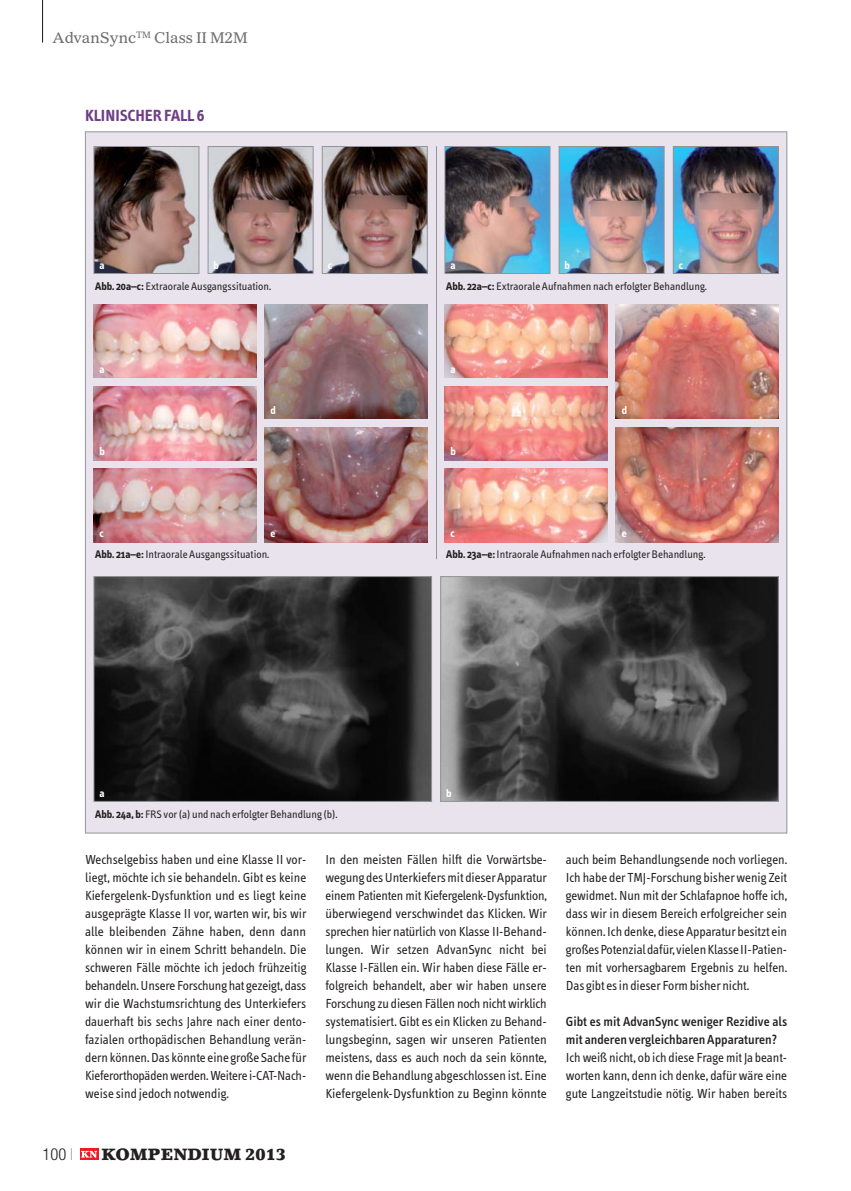
<style>
.page{position:relative;width:851px;height:1191px;background:#fff}
.page>*{position:absolute;margin:0;border:0;box-sizing:border-box;transform-origin:0 0}
.t1{font:700 16.5px "Info Text";color:#6e3f88}
.t2{font:300 condensed 16.5px "Helvetica Neue";color:#231f20}
.t3{font:900 16.2px "Lino Letter";color:#231f20}
.t4{font:15px "Gazette LH";color:#6d6e70}
.t5{font:13.5px/18px "Info Text";letter-spacing:-.005em;color:#231f20;text-align:justify}
.t6{font:500 13.5px/18px "Info Text";color:#231f20}
.t7{font:11.25px/20.9px "Info Text";color:#231f20}
.t8{font:700 11.25px "Info Text";color:#fff}
.s1{font-weight:700}
.s2{font-weight:700;color:#fff}
.s3{font-weight:200;font-stretch:normal}
</style>
<div class="page">
<hr style="left:42px;top:0;width:1px;height:43px;background:#231f20">
<svg style="left:80px;top:1148px;width:18px;height:12px"></svg>
<svg style="left:81px;top:1150px;width:16px;height:7px"></svg>
<div style="left:86px;top:132px;width:700px;height:700px;background:#e8e3ec"></div>
<img style="left:96px;top:578px;width:334px;height:221px">
<div style="left:94px;top:576px;width:338px;height:225px;border:1px solid #939598"></div>
<img style="left:442px;top:578px;width:334px;height:221px">
<div style="left:440px;top:576px;width:338px;height:225px;border:1px solid #939598"></div>
<img style="left:96px;top:148px;width:101px;height:124px">
<div style="left:94px;top:146px;width:105px;height:128px;border:1px solid #939598"></div>
<img style="left:210px;top:148px;width:101px;height:124px">
<div style="left:208px;top:146px;width:105px;height:128px;border:1px solid #939598"></div>
<img style="left:324px;top:148px;width:101px;height:124px">
<div style="left:322px;top:146px;width:105px;height:128px;border:1px solid #939598"></div>
<img style="left:94px;top:304px;width:162px;height:74px">
<img style="left:94px;top:386px;width:162px;height:74px">
<img style="left:94px;top:468px;width:162px;height:74px">
<img style="left:265px;top:304px;width:162px;height:115px">
<img style="left:265px;top:427px;width:162px;height:115px">
<img style="left:446px;top:148px;width:102px;height:124px">
<div style="left:444px;top:146px;width:106px;height:128px;border:1px solid #939598"></div>
<img style="left:560px;top:148px;width:102px;height:124px">
<div style="left:558px;top:146px;width:106px;height:128px;border:1px solid #939598"></div>
<img style="left:675px;top:148px;width:101px;height:124px">
<div style="left:673px;top:146px;width:105px;height:128px;border:1px solid #939598"></div>
<img style="left:444px;top:304px;width:163px;height:74px">
<img style="left:444px;top:386px;width:163px;height:74px">
<img style="left:444px;top:468px;width:163px;height:74px">
<img style="left:615px;top:304px;width:163px;height:115px">
<img style="left:615px;top:427px;width:163px;height:115px">
<hr style="left:436px;top:146px;width:1px;height:413px;background:#939598">
<p class="t4" style="left:53px;top:30px;width:197px">AdvanSync<sup>TM</sup> Class II M2M</p>
<p class="t1" style="left:85px;top:109px;width:121px">KLINISCHER FALL 6</p>
<p class="t8" style="left:99px;top:261px;width:7px">a</p>
<p class="t8" style="left:213px;top:261px;width:7px">b</p>
<p class="t8" style="left:327px;top:261px;width:6px">c</p>
<p class="t8" style="left:450px;top:261px;width:7px">a</p>
<p class="t8" style="left:564px;top:261px;width:7px">b</p>
<p class="t8" style="left:678px;top:261px;width:6px">c</p>
<p class="t7" style="left:95px;top:276px;width:177px"><span class="s1">Abb. 20a–c:</span> Extraorale Ausgangssituation.</p>
<p class="t7" style="left:446px;top:276px;width:262px"><span class="s1">Abb. 22a–c:</span> Extraorale Aufnahmen nach erfolgter Behandlung.</p>
<p class="t8" style="left:99px;top:365px;width:7px">a</p>
<p class="t8" style="left:450px;top:365px;width:7px">a</p>
<p class="t8" style="left:270px;top:406px;width:7px">d</p>
<p class="t8" style="left:621px;top:406px;width:7px">d</p>
<p class="t8" style="left:99px;top:447px;width:7px">b</p>
<p class="t8" style="left:450px;top:447px;width:7px">b</p>
<p class="t8" style="left:99px;top:529px;width:6px">c</p>
<p class="t8" style="left:270px;top:529px;width:7px">e</p>
<p class="t7" style="left:95px;top:545px;width:176px"><span class="s1">Abb. 21a–e:</span>Intraorale Ausgangssituation.</p>
<p class="t8" style="left:450px;top:529px;width:6px">c</p>
<p class="t7" style="left:446px;top:524px;width:261px;text-indent:175px"><span class="s2">e<br></span><span class="s1">Abb. 23a–e:</span> Intraorale Aufnahmen nach erfolgter Behandlung.</p>
<p class="t8" style="left:99px;top:789px;width:7px">a</p>
<p class="t8" style="left:446px;top:789px;width:7px">b</p>
<p class="t7" style="left:95px;top:804px;width:244px"><span class="s1">Abb. 24a, b:</span> FRS vor (a) und nach erfolgter Behandlung (b).</p>
<p class="t5" style="left:85px;top:852px;width:223px">Wechselgebiss haben und eine Klasse II vor&shy;liegt, möchte ich sie behandeln. Gibt es keine Kiefergelenk-Dysfunktion und es liegt keine ausgeprägte Klasse II vor, warten wir, bis wir alle bleibenden Zähne haben, denn dann können wir in einem Schritt behandeln. Die schweren Fälle möchte ich jedoch frühzeitig behandeln. Unsere Forschung hat gezeigt, dass wir die Wachstumsrichtung des Unterkiefers dauerhaft bis sechs Jahre nach einer dento - fazialen orthopädischen Behandlung verän&shy;dern können. Das könnte eine große Sache für Kieferorthopäden werden. Weitere i-CAT-Nach&shy;weise sind jedoch notwendig.</p>
<p class="t5" style="left:325px;top:852px;width:223px">In den meisten Fällen hilft die Vorwärtsbe - wegung des Unterkiefers mit dieser Apparatur einem Patienten mit Kiefergelenk-Dysfunktion, überwiegend verschwindet das Klicken. Wir sprechen hier natürlich von Klasse II-Behand&shy;lungen. Wir setzen AdvanSync nicht bei Klasse I-Fällen ein. Wir haben diese Fälle er&shy;folgreich behandelt, aber wir haben unsere Forschung zu diesen Fällen noch nicht wirklich systematisiert. Gibt es ein Klicken zu Behand&shy;lungsbeginn, sagen wir unseren Patienten meistens, dass es auch noch da sein könnte, wenn die Behandlung abgeschlossen ist. Eine Kiefergelenk-Dysfunktion zu Beginn könnte</p>
<p class="t5" style="left:566px;top:852px;width:223px">auch beim Behandlungsende noch vorliegen.<br>Ich habe der TMJ-Forschung bisher wenig Zeit gewidmet. Nun mit der Schlafapnoe hoffe ich, dass wir in diesem Bereich erfolgreicher sein können. Ich denke, diese Apparatur besitzt ein großes Potenzial dafür, vielen Klasse II-Patien&shy;ten mit vorhersagbarem Ergebnis zu helfen.<br>Das gibt es in dieser Form bisher nicht.</p>
<p class="t6" style="left:566px;top:1014px;width:223px">Gibt es mit AdvanSync weniger Rezidive als mit anderen vergleichbaren Apparaturen?</p>
<p class="t5" style="left:566px;top:1050px;width:223px">Ich weiß nicht, ob ich diese Frage mit Ja beant&shy;worten kann, denn ich denke, dafür wäre eine gute Langzeitstudie nötig. Wir haben bereits</p>
<p class="t2" style="left:43px;top:1148px;width:32px">100 <span class="s3">I</span></p>
<p class="t3" style="left:101px;top:1148px;width:186px">KOMPENDIUM 2013</p>
</div>
